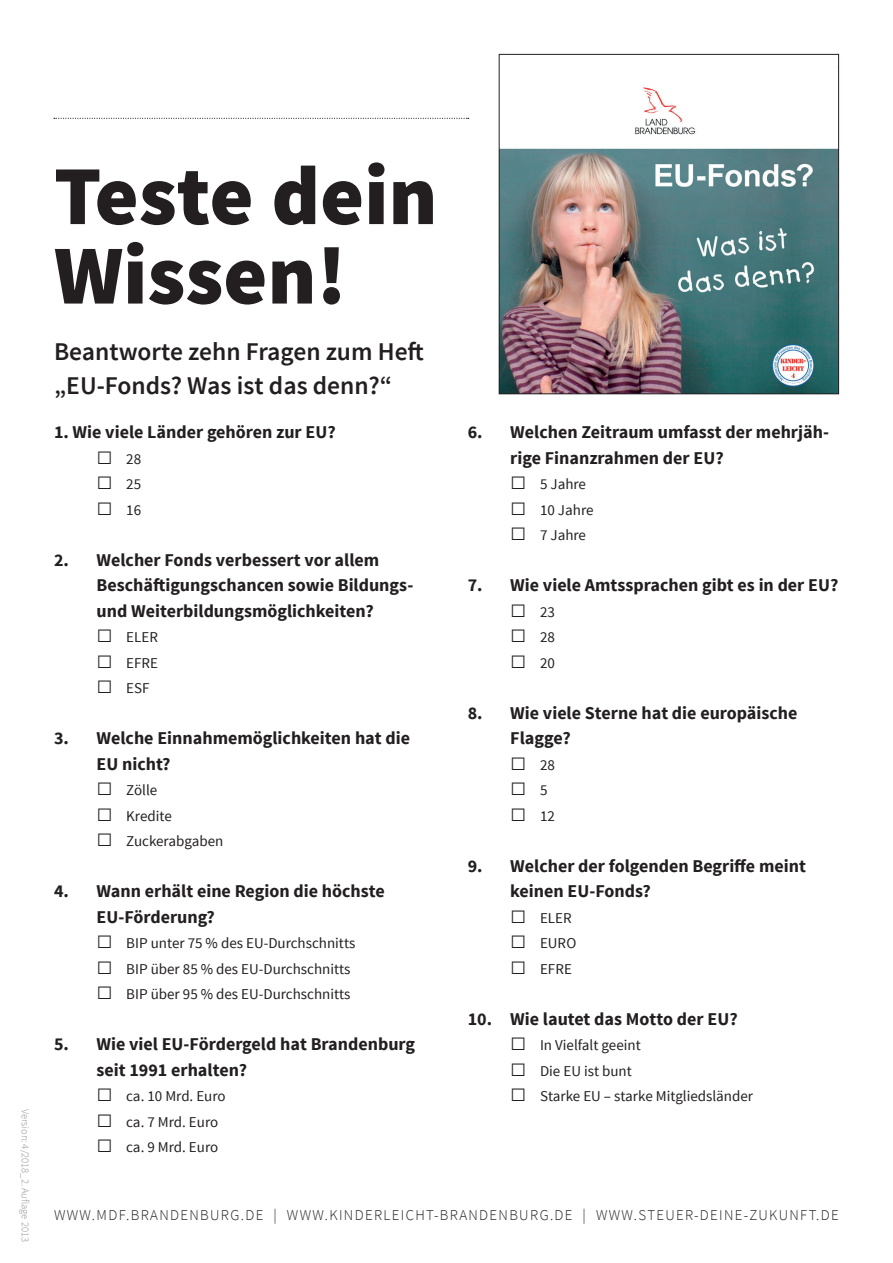
<style>
.page{position:relative;width:893px;height:1263px;background:#fff}
.page>*{position:absolute;margin:0;border:0;box-sizing:border-box;transform-origin:0 0}
.t1{font:900 84px/79.5px "Source Sans Pro";color:#231f20}
.t2{font:27px "Arial Narrow";color:#231f20}
.t3{font:600 25.5px/34.5px "Source Sans Pro";color:#231f20}
.t4{font:700 18px/25.5px "Source Sans Pro";color:#231f20}
.t5{font:15px "Source Sans Pro";color:#231f20}
.t6{font:300 15px "Source Sans Pro";letter-spacing:.09em;color:#231f20}
.t7{font:300 10.5px "Source Sans Pro";color:#939598}
.s1{font-family:"Arial Narrow";font-size:27px}
.s2{font-family:"Source Sans Pro";font-size:15px}
</style>
<div class="page">
<img style="left:501px;top:87px;width:336px;height:305px">
<div style="left:499px;top:54px;width:340px;height:340px;border:1px solid #231f20"></div>
<svg style="left:54px;top:118px;width:415px;height:1px"></svg>
<p class="t7" style="left:32px;top:1109px;width:134px;rotate:90deg">Version: 4/2018_2. Auflage 2013</p>
<h1 class="t1" style="left:54px;top:160px;width:385px">Teste dein<br>Wissen!</h1>
<h3 class="t3" style="left:54px;top:335px;width:371px">Beantworte zehn Fragen zum Heft „EU-Fonds? Was ist das denn?“</h3>
<p class="t4" style="left:54px;top:420px;width:283px">1. Wie viele Länder gehören zur EU?</p>
<p class="t5" style="left:97px;top:449px;width:46px"><span class="s1">□</span> 28</p>
<p class="t5" style="left:97px;top:475px;width:46px"><span class="s1">□</span> 25</p>
<p class="t5" style="left:97px;top:500px;width:46px"><span class="s1">□</span> 16</p>
<p class="t4" style="left:97px;top:547px;width:318px;text-indent:-43px">2. Welcher Fonds verbessert vor allem<br>Beschäftigungschancen sowie Bildungs&shy;und Weiterbildungsmöglichkeiten?</p>
<p class="t5" style="left:97px;top:628px;width:63px"><span class="s1">□</span> ELER</p>
<p class="t5" style="left:97px;top:653px;width:63px"><span class="s1">□</span> EFRE</p>
<p class="t5" style="left:97px;top:679px;width:55px"><span class="s1">□</span> ESF</p>
<p class="t4" style="left:97px;top:726px;width:315px;text-indent:-43px">3. Welche Einnahmemöglichkeiten hat die<br>EU nicht?</p>
<p class="t5" style="left:97px;top:781px;width:62px"><span class="s1">□</span> Zölle</p>
<p class="t5" style="left:97px;top:806px;width:77px"><span class="s1">□</span> Kredite</p>
<p class="t5" style="left:97px;top:832px;width:128px"><span class="s1">□</span> Zuckerabgaben</p>
<p class="t4" style="left:97px;top:879px;width:290px;text-indent:-43px">4. Wann erhält eine Region die höchste<br>EU-Förderung?</p>
<p class="t5" style="left:97px;top:934px;width:260px"><span class="s1">□</span> BIP unter 75 % des EU-Durchschnitts</p>
<p class="t5" style="left:97px;top:959px;width:256px"><span class="s1">□</span> BIP über 85 % des EU-Durchschnitts</p>
<p class="t5" style="left:97px;top:985px;width:256px"><span class="s1">□</span> BIP über 95 % des EU-Durchschnitts</p>
<p class="t4" style="left:97px;top:1032px;width:320px;text-indent:-43px">5. Wie viel EU-Fördergeld hat Brandenburg seit 1991 erhalten?</p>
<p class="t5" style="left:97px;top:1087px;width:131px"><span class="s1">□</span> ca. 10 Mrd. Euro</p>
<p class="t5" style="left:97px;top:1112px;width:123px"><span class="s1">□</span> ca. 7 Mrd. Euro</p>
<p class="t5" style="left:97px;top:1138px;width:123px"><span class="s1">□</span> ca. 9 Mrd. Euro</p>
<p class="t4" style="left:510px;top:420px;width:320px;text-indent:-43px">6. Welchen Zeitraum umfasst der mehrjäh&shy;rige Finanzrahmen der EU?</p>
<p class="t5" style="left:510px;top:475px;width:77px"><span class="s1">□</span> 5 Jahre</p>
<p class="t5" style="left:510px;top:500px;width:85px"><span class="s1">□</span> 10 Jahre</p>
<p class="t5" style="left:510px;top:526px;width:77px"><span class="s1">□</span> 7 Jahre</p>
<p class="t4" style="left:468px;top:573px;width:372px">7. Wie viele Amtssprachen gibt es in der EU?</p>
<p class="t5" style="left:510px;top:602px;width:46px"><span class="s1">□</span> 23</p>
<p class="t5" style="left:510px;top:628px;width:46px"><span class="s1">□</span> 28</p>
<p class="t5" style="left:510px;top:653px;width:46px"><span class="s1">□</span> 20</p>
<p class="t4" style="left:510px;top:700px;width:289px;text-indent:-43px">8. Wie viele Sterne hat die europäische<br>Flagge?</p>
<p class="t5" style="left:510px;top:755px;width:46px"><span class="s1">□</span> 28</p>
<h2 class="t2" style="left:510px;top:766px;width:39px">□ <span class="s2">5</span></h2>
<p class="t5" style="left:510px;top:806px;width:46px"><span class="s1">□</span> 12</p>
<p class="t4" style="left:510px;top:853px;width:297px;text-indent:-43px">9. Welcher der folgenden Begriffe meint keinen EU-Fonds?</p>
<p class="t5" style="left:510px;top:908px;width:63px"><span class="s1">□</span> ELER</p>
<p class="t5" style="left:510px;top:934px;width:68px"><span class="s1">□</span> EURO</p>
<p class="t5" style="left:510px;top:959px;width:63px"><span class="s1">□</span> EFRE</p>
<p class="t4" style="left:468px;top:1006px;width:271px">10. Wie lautet das Motto der EU?</p>
<p class="t5" style="left:510px;top:1036px;width:132px"><span class="s1">□</span> In Vielfalt geeint</p>
<p class="t5" style="left:510px;top:1061px;width:123px"><span class="s1">□</span> Die EU ist bunt</p>
<p class="t5" style="left:510px;top:1087px;width:244px"><span class="s1">□</span> Starke EU – starke Mitgliedsländer</p>
<p class="t6" style="left:54px;top:1206px;width:786px">WWW.MDF.BRANDENBURG.DE | WWW.KINDERLEICHT-BRANDENBURG.DE | WWW.STEUER-DEINE-ZUKUNFT.DE</p>
</div>
